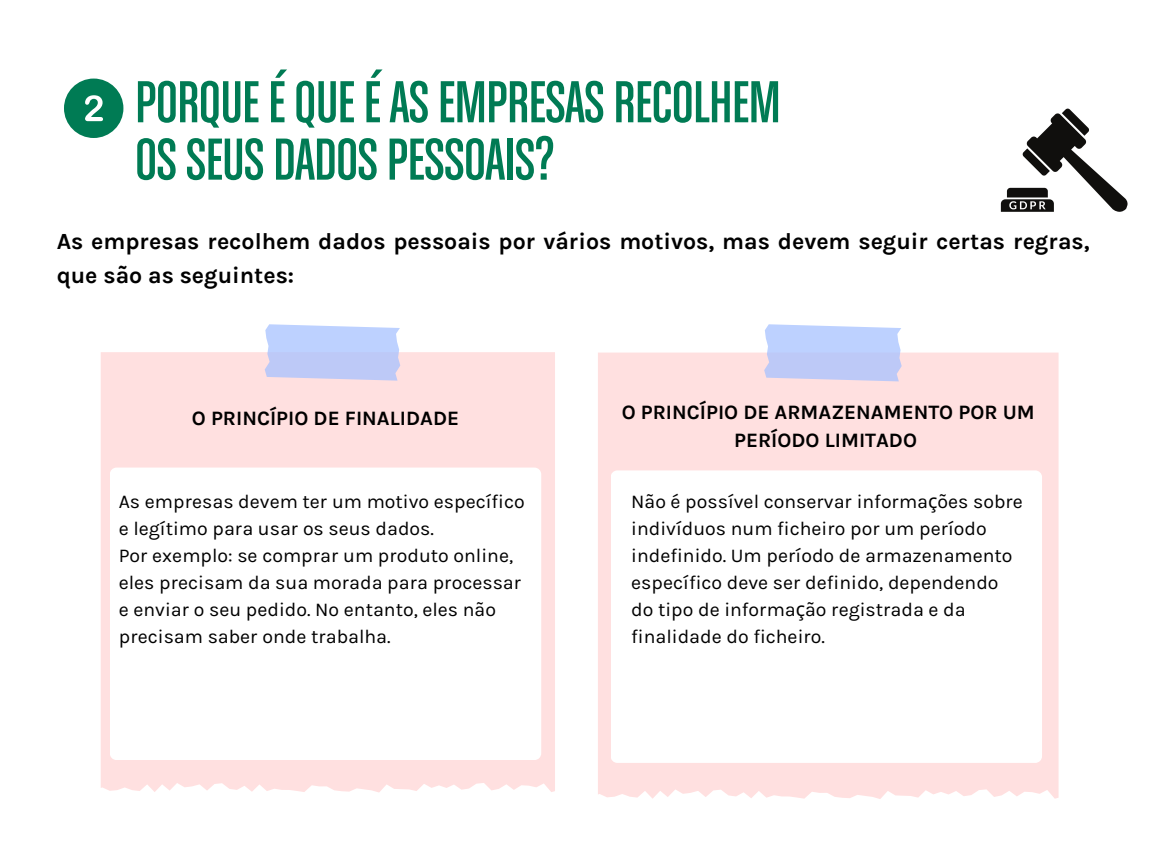
<style>
.page{position:relative;width:1152px;height:864px;background:#fff}
.page>*{position:absolute;margin:0;border:0;box-sizing:border-box;transform-origin:0 0}
.t1{font:63px/57.3px "Chalet Comprime Cologne Eighty";letter-spacing:-.01em;color:#007b54}
.t2{font:700 23.1px/33.8px "Karla";color:#000}
.t3{font:700 20.55px/28.2px "Karla";color:#000;text-align:center}
.t4{font:19.5px/27px "Karla";color:#000}
.s1{font-family:"Noto Sans"}
</style>
<div class="page">
<div style="left:101px;top:352px;width:454px;height:440px;background:#ffe0e0"></div>
<svg style="left:265px;top:324px;width:135px;height:57px;background:#c3d0f9"></svg>
<svg style="left:1001px;top:108px;width:127px;height:104px"></svg>
<div style="left:110px;top:468px;width:431px;height:292px;background:#fff;border-radius:7px"></div>
<div style="left:598px;top:353px;width:460px;height:446px;background:#ffe0e0"></div>
<svg style="left:764px;top:324px;width:138px;height:57px;background:#c3d0f9"></svg>
<div style="left:611px;top:470px;width:431px;height:293px;background:#fff;border-radius:7px"></div>
<div style="left:64px;top:79px;width:59px;height:59px;background:#007b54;border-radius:50%"></div>
<svg style="left:85px;top:95px;width:18px;height:26px"></svg>
<h1 class="t1" style="left:135px;top:78px;width:647px">PORQUE ÉQUE ÉASEMPRESASRECOLHEM<br>OSSEUSDADOSPESSOAIS?</h1>
<p class="t2" style="left:57px;top:224px;width:1035px">As empresas recolhem dados pessoais por vários motivos, mas devem seguir certas regras, que são as seguintes:</p>
<p class="t3" style="left:192px;top:404px;width:269px">O PRINCÍPIO DE FINALIDADE</p>
<h2 class="t4" style="left:119px;top:488px;width:408px">As empresas devem ter um motivo específico e legítimo para usar os seus dados.</h2>
<p class="t4" style="left:119px;top:542px;width:404px">Por exemplo: se comprar um produto online, eles precisam da sua morada para processar e enviar o seu pedido. No entanto, eles não precisam saber onde trabalha.</p>
<p class="t3" style="left:622px;top:398px;width:415px">O PRINCÍPIO DE ARMAZENAMENTO POR UM<br>PERÍODO LIMITADO</p>
<p class="t4" style="left:631px;top:488px;width:393px">Não é possível conservar informa<span class="s1">ç</span>ões sobre indivíduos num ficheiro por um período indefinido. Um período de armazenamento específico deve ser definido, dependendo do tipo de informa<span class="s1">ç</span>ão registrada e da finalidade do ficheiro.</p>
</div>
